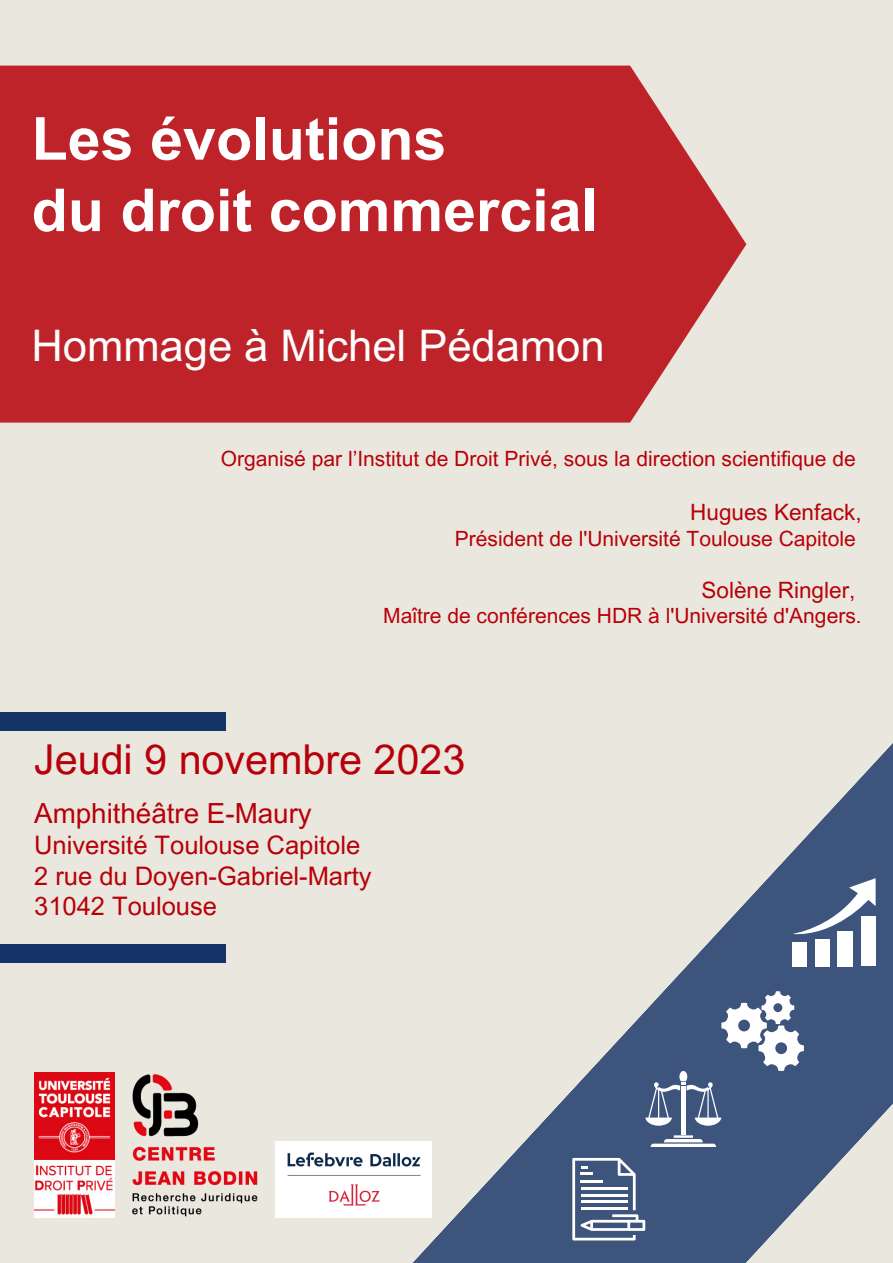
<style>
.page{position:relative;width:893px;height:1263px;background:#e8e5da}
.page>*{position:absolute;margin:0;border:0;box-sizing:border-box;transform-origin:0 0}
.t1{font:700 59.25px "Arial MT Pro";color:#fff}
.t2{font:43.5px "Arial MT Pro";color:#fff}
.t3{font:41.25px "Arial MT Pro";color:#b8000a}
.t4{font:27.75px "Arial MT Pro";color:#b8000a}
.t5{font:25.5px "Arial MT Pro";color:#b8000a}
.t6{font:22.5px "Arial MT Pro";color:#b8000a}
.t7{font:21px "Arial MT Pro";color:#b8000a}
</style>
<div class="page">
<svg style="left:0;top:66px;width:746px;height:357px;background:#c23238"></svg>
<div style="left:0;top:712px;width:225px;height:18px;background:#143366"></div>
<img style="left:34px;top:1072px;width:80px;height:145px">
<img style="left:275px;top:1141px;width:131px;height:76px">
<svg style="left:406px;top:743px;width:487px;height:520px"></svg>
<svg style="left:572px;top:1158px;width:73px;height:82px;background:#798aa5"></svg>
<hr style="left:681px;top:1086px;width:4px;height:48px;background:#fff">
<svg style="left:650px;top:1135px;width:66px;height:12px"></svg>
<svg style="left:645px;top:991px;width:159px;height:135px;background:#627696"></svg>
<div style="left:0;top:944px;width:225px;height:18px;background:#143366"></div>
<div style="left:792px;top:942px;width:14px;height:24px;background:#fff"></div>
<div style="left:815px;top:939px;width:14px;height:27px;background:#fff"></div>
<div style="left:837px;top:931px;width:16px;height:35px;background:#fff"></div>
<div style="left:861px;top:917px;width:14px;height:49px;background:#fff"></div>
<svg style="left:792px;top:878px;width:83px;height:59px;background:#70829f"></svg>
<img style="left:132px;top:1074px;width:126px;height:143px">
<p class="t1" style="left:32px;top:117px;width:416px">Les évolutions</p>
<p class="t1" style="left:32px;top:188px;width:568px">du droit commercial</p>
<p class="t2" style="left:32px;top:329px;width:574px">Hommage à Michel Pédamon</p>
<p class="t7" style="left:221px;top:451px;width:636px">Organisé par l’Institut de Droit Privé, sous la direction scientifique de</p>
<p class="t6" style="left:690px;top:504px;width:173px">Hugues Kenfack,</p>
<p class="t7" style="left:455px;top:530px;width:402px">Président de l'Université Toulouse Capitole</p>
<p class="t6" style="left:701px;top:581px;width:155px">Solène Ringler,</p>
<p class="t7" style="left:383px;top:608px;width:480px">Maître de conférences HDR à l'Université d'Angers.</p>
<p class="t3" style="left:34px;top:744px;width:433px">Jeudi 9 novembre 2023</p>
<p class="t4" style="left:34px;top:803px;width:279px">Amphithéâtre E-Maury</p>
<p class="t5" style="left:34px;top:836px;width:327px">Université Toulouse Capitole</p>
<p class="t5" style="left:34px;top:866px;width:339px">2 rue du Doyen-Gabriel-Marty</p>
<p class="t5" style="left:34px;top:896px;width:184px">31042 Toulouse</p>
</div>
